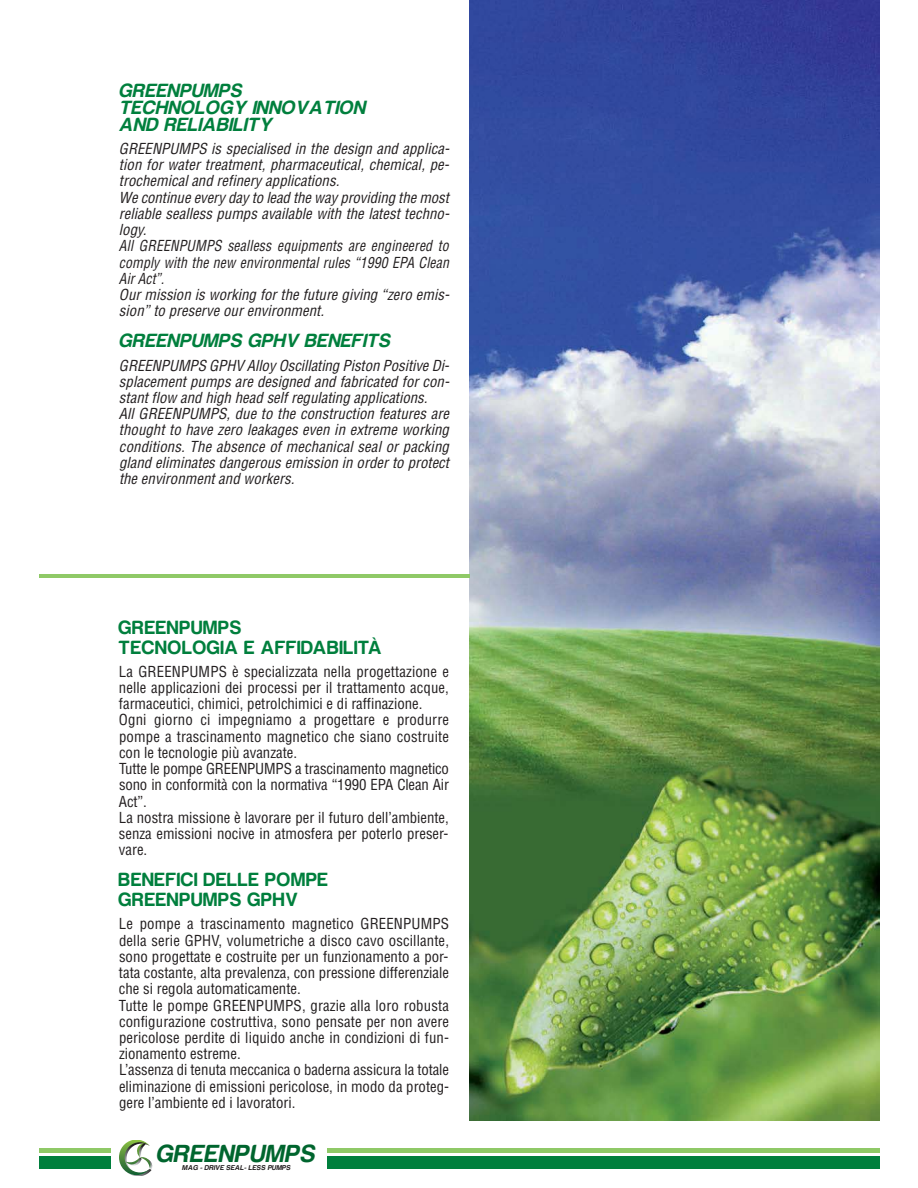
<style>
.page{position:relative;width:918px;height:1188px;background:#fff}
.page>*{position:absolute;margin:0;border:0;box-sizing:border-box;transform-origin:0 0}
.t1{font:italic 700 25.5px "Harabara";letter-spacing:.05em;color:#00652e}
.t2{font:italic 700 19.8px/17px "Harabara";letter-spacing:.05em;color:#007f3d}
.t3{font:700 19.8px/19.8px "Harabara";letter-spacing:.05em;color:#007f3d}
.t4{font:condensed 14.85px/16.2px "Helvetica";color:#231f20}
.t5{font:italic condensed 14.85px/16.2px "Helvetica";letter-spacing:.005em;color:#231f20}
.t6{font:italic 700 7.35px "Harabara";letter-spacing:.05em;color:#231f20}
</style>
<div class="page">
<img style="left:469px;top:0;width:410px;height:1120px">
<hr style="left:39px;top:1148px;width:72px;height:4px;background:#8fc967">
<div style="left:39px;top:1156px;width:72px;height:12px;background:#007f3d"></div>
<svg style="left:119px;top:1140px;width:34px;height:36px"></svg>
<hr style="left:327px;top:1148px;width:552px;height:4px;background:#8fc967">
<div style="left:327px;top:1156px;width:552px;height:12px;background:#007f3d"></div>
<hr style="left:39px;top:574px;width:430px;height:4px;background:#8fc967">
<h2 class="t2" style="left:119px;top:82px;width:247px">GREENPUMPS<br>TECHNOLOGY INNOVATION<br>AND RELIABILITY</h2>
<p class="t5" style="left:119px;top:142px;width:332px">GREENPUMPS is specialised in the design and applica&shy;tion for water treatment, pharmaceutical, chemical, pe&shy;trochemical and refinery applications.<br>We continue every day to lead the way providing the most reliable sealless pumps available with the latest techno&shy;logy.<br>All GREENPUMPS sealless equipments are engineered to comply with the new environmental rules “1990 EPA Clean Air Act”.<br>Our mission is working for the future giving “zero emis&shy;sion” to preserve our environment.</p>
<h2 class="t2" style="left:119px;top:332px;width:272px">GREENPUMPS GPHV BENEFITS</h2>
<p class="t5" style="left:119px;top:358px;width:332px">GREENPUMPS GPHV Alloy Oscillating Piston Positive Di&shy;splacement pumps are designed and fabricated for con&shy;stant flow and high head self regulating applications.<br>All GREENPUMPS, due to the construction features are thought to have zero leakages even in extreme working conditions. The absence of mechanical seal or packing gland eliminates dangerous emission in order to protect the environment and workers.</p>
<h2 class="t3" style="left:119px;top:617px;width:264px">GREENPUMPS<br>TECNOLOGIA E AFFIDABILITÀ</h2>
<p class="t4" style="left:119px;top:665px;width:332px">La GREENPUMPS è specializzata nella progettazione e nelle applicazioni dei processi per il trattamento acque, farmaceutici, chimici, petrolchimici e di raffinazione.<br>Ogni giorno ci impegniamo a progettare e produrre pompe a trascinamento magnetico che siano costruite con le tecnologie più avanzate.<br>Tutte le pompe GREENPUMPS a trascinamento magnetico sono in conformità con la normativa “1990 EPA Clean Air Act”.<br>La nostra missione è lavorare per il futuro dell’ambiente, senza emissioni nocive in atmosfera per poterlo preser&shy;vare.</p>
<h2 class="t3" style="left:119px;top:870px;width:211px">BENEFICI DELLE POMPE<br>GREENPUMPS GPHV</h2>
<p class="t4" style="left:119px;top:917px;width:332px">Le pompe a trascinamento magnetico GREENPUMPS della serie GPHV, volumetriche a disco cavo oscillante, sono progettate e costruite per un funzionamento a por&shy;tata costante, alta prevalenza, con pressione differenziale che si regola automaticamente.<br>Tutte le pompe GREENPUMPS, grazie alla loro robusta configurazione costruttiva, sono pensate per non avere pericolose perdite di liquido anche in condizioni di fun&shy;zionamento estreme.<br>L’assenza di tenuta meccanica o baderna assicura la totale eliminazione di emissioni pericolose, in modo da proteg&shy;gere l’ambiente ed i lavoratori.</p>
<h1 class="t1" style="left:156px;top:1138px;width:160px">GREENPUMPS</h1>
<p class="t6" style="left:182px;top:1163px;width:110px">MAG - DRIVE SEAL- LESS PUMPS</p>
</div>
